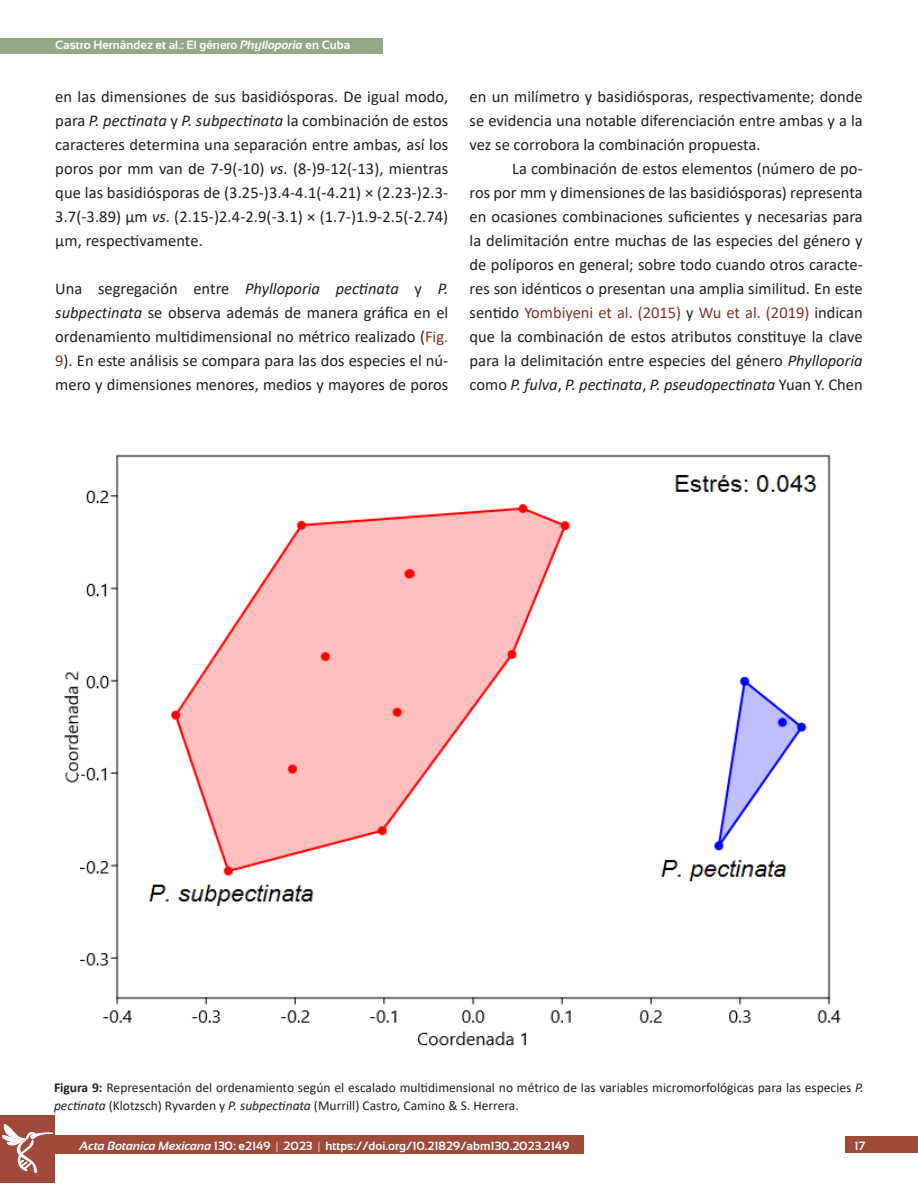
<style>
.page{position:relative;width:918px;height:1188px;background:#fff}
.page>*{position:absolute;margin:0;border:0;box-sizing:border-box;transform-origin:0 0}
.textobase{font:16.5px/24px "Calibri";color:#231f20;text-align:justify}
.sinsangria{font:16.5px/24px "Calibri";color:#231f20;text-align:justify}
.piefigura{font:13.5px/18px "Calibri";color:#231f20}
.t1{font:700 12px "Sansation";color:#fff}
.t2{font:italic 700 12px "Sansation";color:#fff}
.s1{font-style:italic}
.s2{color:#853427}
.s3{font-weight:700}
.s4{font-weight:300}
.s5{font-style:normal}
.s6{font-weight:300;font-style:normal}
</style>
<div class="page">
<div style="left:846px;top:1136px;width:72px;height:17px;background:#a04a3a"></div>
<div style="left:0;top:38px;width:382px;height:16px;background:#91a987"></div>
<div style="left:0;top:1135px;width:583px;height:19px;background:#a04a3a"></div>
<div style="left:0;top:1115px;width:55px;height:67px;background:#a14a3b"></div>
<svg style="left:2px;top:1124px;width:51px;height:49px"></svg>
<img style="left:64px;top:454px;width:777px;height:592px">
<p class="t1" style="left:55px;top:38px;width:297px">Castro Hernández et al.: El género <span class="s1">Phylloporia</span> en Cuba</p>
<p class="textobase" style="left:55px;top:84px;width:395px">en las dimensiones de sus basidiósporas. De igual modo, para <span class="s1">P. pectinata</span> y <span class="s1">P. subpectinata</span> la combinación de estos caracteres determina una separación entre ambas, así los poros por mm van de 7-9(-10) <span class="s1">vs</span>. (8-)9-12(-13), mientras que las basidiósporas de (3.25-)3.4-4.1(-4.21) × (2.23-)2.3- 3.7(-3.89) µm <span class="s1">vs</span>. (2.15-)2.4-2.9(-3.1) × (1.7-)1.9-2.5(-2.74) µm, respectivamente.</p>
<p class="sinsangria" style="left:55px;top:276px;width:395px">Una segregación entre <span class="s1">Phylloporia pectinata</span> y <span class="s1">P. subpectinata</span> se observa además de manera gráfica en el ordenamiento multidimensional no métrico realizado (<span class="s2">Fig.<br>9</span>). En este análisis se compara para las dos especies el nú&shy;mero y dimensiones menores, medios y mayores de poros</p>
<p class="sinsangria" style="left:470px;top:84px;width:395px">en un milímetro y basidiósporas, respectivamente; donde se evidencia una notable diferenciación entre ambas y a la vez se corrobora la combinación propuesta.</p>
<p class="textobase" style="left:470px;top:156px;width:395px;text-indent:43px">La combinación de estos elementos (número de po&shy;ros por mm y dimensiones de las basidiósporas) representa en ocasiones combinaciones suficientes y necesarias para la delimitación entre muchas de las especies del género y de políporos en general; sobre todo cuando otros caracte&shy;res son idénticos o presentan una amplia similitud. En este sentido <span class="s2">Yombiyeni et al. (2015)</span> y <span class="s2">Wu et al. (2019)</span> indican que la combinación de estos atributos constituye la clave para la delimitación entre especies del género <span class="s1">Phylloporia </span>como <span class="s1">P. fulva</span>, <span class="s1">P. pectinata</span>, <span class="s1">P. pseudopectinata</span> Yuan Y. Chen</p>
<p class="piefigura" style="left:54px;top:1078px;width:811px"><span class="s3">Figura 9:</span> Representación del ordenamiento según el escalado multidimensional no métrico de las variables micromorfológicas para las especies <span class="s1">P. pectinata</span> (Klotzsch) Ryvarden y <span class="s1">P. subpectinata</span> (Murrill) Castro, Camino &amp; S. Herrera.</p>
<p class="t1" style="left:193px;top:1134px;width:351px">128: e1924 <span class="s4">|</span> 2021 <span class="s4">|</span> https://doi.org/10.21829/abm128.2021.1924</p>
<p class="t1" style="left:58px;top:1138px;width:484px"><sup>Acta</sup> <sup>Botanica</sup> <sup>Mexicana</sup> 128: e1829 <span class="s4">|</span> 2021 <span class="s4">|</span> https://doi.org/10.21829/abm128.2021.18 9</p>
<p class="t1" style="left:326px;top:1138px;width:246px">https://doi.org/10.21829/abm130.2023.2130</p>
<p class="t1" style="left:256px;top:1138px;width:16px">30</p>
<p class="t1" style="left:284px;top:1138px;width:38px">2023 <span class="s4">|</span></p>
<p class="t1" style="left:555px;top:1139px;width:16px">49</p>
<p class="t2" style="left:56px;top:1138px;width:134px">Acta Botanic Mexicana</p>
<p class="t2" style="left:79px;top:1139px;width:201px">Acta Botanica Mexicana <span class="s5">130: e2149</span> <span class="s6">|</span></p>
<p class="t1" style="left:854px;top:1139px;width:12px">17</p>
</div>
